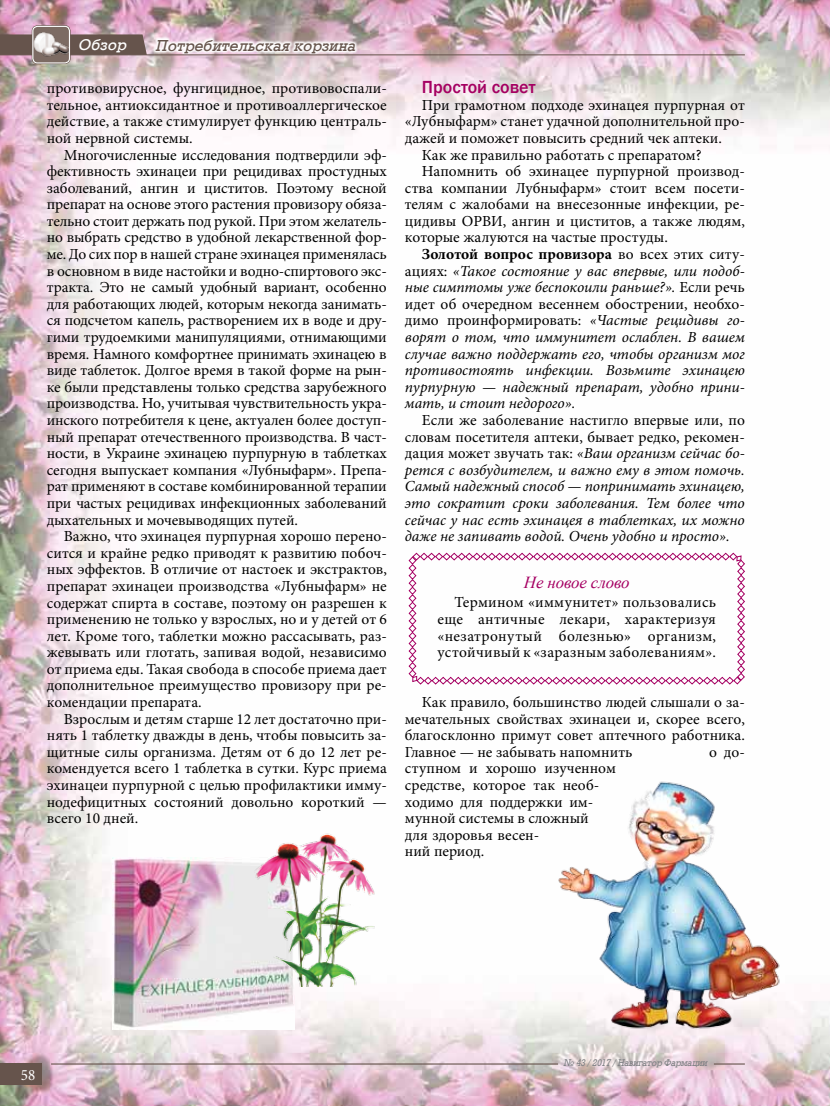
<style>
.page{position:relative;width:830px;height:1106px;background:#fff}
.page>*{position:absolute;margin:0;border:0;box-sizing:border-box;transform-origin:0 0}
.t1{font:500 18px "Franklin Gothic";color:#a50062}
.t2{font:italic 16.8px "Times New Roman";letter-spacing:-.01em;color:#a50062}
.t3{font:15.75px "Minion Pro";color:#fff;scale:.95 1}
.t4{font:15.3px/16.6px "Minion Pro";color:#000;text-align:justify}
.t5{font:italic 15.3px/16.6px "Minion Pro";color:#000;text-align:justify}
.t6{font:700 15.3px "Minion Pro";color:#000}
.t7{font:italic 15.3px "Rodeo";letter-spacing:.02em;color:#66544c}
.t8{font:italic 15.3px "Rodeo";letter-spacing:.02em;color:#fff}
.t9{font:italic 9.45px "Rodeo";letter-spacing:-.01em;color:#808285;scale:.95 1}
.s1{font-weight:400}
.s2{font-style:normal}
.s3{font-style:italic}
</style>
<div class="page">
<img style="left:0;top:0;width:829px;height:1106px">
<svg style="left:408px;top:552px;width:337px;height:133px"></svg>
<img style="left:556px;top:775px;width:231px;height:262px">
<img style="left:112px;top:857px;width:182px;height:173px">
<img style="left:254px;top:823px;width:122px;height:163px">
<div style="left:32px;top:25px;width:39px;height:39px;border:2px solid #66544c;border-radius:5px"></div>
<svg style="left:0;top:34px;width:147px;height:20px;background:#6a5751"></svg>
<div style="left:0;top:1063px;width:41px;height:21px;background:#66544c"></div>
<hr style="left:713px;top:1063px;width:31px;height:1px;background:#66544c">
<hr style="left:51px;top:1063px;width:506px;height:1px;background:#66544c">
<svg style="left:151px;top:35px;width:206px;height:19px"></svg>
<hr style="left:0;top:54px;width:744px;height:1px;background:#66544c">
<img style="left:33px;top:26px;width:36px;height:37px">
<div style="left:32px;top:26px;width:38px;height:37px;border:1px solid #fff;border-radius:5px"></div>
<p class="t8" style="left:79px;top:36px;width:49px">Обзор</p>
<p class="t7" style="left:156px;top:37px;width:201px">Потребительская корзина</p>
<p class="t4" style="left:47px;top:80px;width:341px">противовирусное, фунгицидное, противовоспали&shy;тельное, антиоксидантное и противоаллергическое действие, а также стимулирует функцию централь&shy;ной нервной системы.</p>
<p class="t4" style="left:47px;top:146px;width:341px;text-indent:17px">Многочисленные исследования подтвердили эф&shy;фективность эхинацеи при рецидивах простудных заболеваний, ангин и циститов. Поэтому весной препарат на основе этого растения провизору обяза&shy;тельно стоит держать под рукой. При этом желатель&shy;но выбрать средство в удобной лекарственной фор&shy;ме. До сих пор в нашей стране эхинацея применялась в основном в виде настойки и водно-спиртового экс&shy;тракта. Это не самый удобный вариант, особенно для работающих людей, которым некогда занимать&shy;ся подсчетом капель, растворением их в воде и дру&shy;гими трудоемкими манипуляциями, отнимающими время. Намного комфортнее принимать эхинацею в виде таблеток. Долгое время в такой форме на рын&shy;ке были представлены только средства зарубежного производства. Но, учитывая чувствительность укра&shy;инского потребителя к цене, актуален более доступ&shy;ный препарат отечественного производства. В част&shy;ности, в Украине эхинацею пурпурную в таблетках сегодня выпускает компания «Лубныфарм». Препа&shy;рат применяют в составе комбинированной терапии при частых рецидивах инфекционных заболеваний дыхательных и мочевыводящих путей.</p>
<p class="t4" style="left:47px;top:528px;width:341px;text-indent:17px">Важно, что эхинацея пурпурная хорошо перено&shy;сится и крайне редко приводят к развитию побоч&shy;ных эффектов. В отличие от настоек и экстрактов, препарат эхинацеи производства «Лубныфарм» не содержат спирта в составе, поэтому он разрешен к применению не только у взрослых, но и у детей от 6 лет. Кроме того, таблетки можно рассасывать, раз&shy;жевывать или глотать, запивая водой, независимо от приема еды. Такая свобода в способе приема дает дополнительное преимущество провизору при ре&shy;комендации препарата.</p>
<p class="t4" style="left:47px;top:710px;width:341px;text-indent:17px">Взрослым и детям старше 12 лет достаточно при&shy;нять 1 таблетку дважды в день, чтобы повысить за&shy;щитные силы организма. Детям от 6 до 12 лет ре&shy;комендуется всего 1 таблетка в сутки. Курс приема эхинацеи пурпурной с целью профилактики имму&shy;нодефицитных состояний довольно короткий — всего 10 дней.</p>
<p class="t1" style="left:421px;top:76px;width:115px">Простой совет</p>
<p class="t4" style="left:421px;top:97px;width:324px">При грамотном подходе эхинацея пурпурная от</p>
<p class="t4" style="left:404px;top:113px;width:341px">«Лубныфарм» станет удачной дополнительной про-</p>
<p class="t4" style="left:404px;top:130px;width:318px">дажей и поможет повысить средний чек аптеки.</p>
<p class="t4" style="left:421px;top:146px;width:281px">Как же правильно работать с препаратом?</p>
<p class="t4" style="left:421px;top:163px;width:324px">Напомнить об эхинацее пурпурной производ-</p>
<p class="t4" style="left:404px;top:179px;width:341px">ства компании Лубныфарм» стоит всем посети-</p>
<p class="t4" style="left:404px;top:196px;width:341px">телям с жалобами на внесезонные инфекции, ре-</p>
<p class="t4" style="left:404px;top:213px;width:341px">цидивы ОРВИ, ангин и циститов, а также людям,</p>
<p class="t4" style="left:404px;top:229px;width:264px">которые жалуются на частые простуды.</p>
<p class="t6" style="left:421px;top:243px;width:324px">Золотой вопрос провизора <span class="s1">во всех этих ситу-</span></p>
<p class="t5" style="left:404px;top:262px;width:341px"><span class="s2">ациях:</span> «Такое состояние у вас впервые, или подоб-</p>
<p class="t5" style="left:404px;top:279px;width:341px">ные симптомы уже беспокоили раньше?». <span class="s2">Если речь</span></p>
<p class="t4" style="left:404px;top:296px;width:341px">идет об очередном весеннем обострении, необхо-</p>
<p class="t4" style="left:404px;top:312px;width:341px">димо проинформировать: <span class="s3">«Частые рецидивы го-</span></p>
<p class="t5" style="left:404px;top:329px;width:341px">ворят о том, что иммунитет ослаблен. В вашем</p>
<p class="t5" style="left:404px;top:345px;width:341px">случае важно поддержать его, чтобы организм мог</p>
<p class="t5" style="left:404px;top:362px;width:341px">противостоять инфекции. Возьмите эхинацею</p>
<p class="t5" style="left:404px;top:378px;width:341px">пурпурную — надежный препарат, удобно прини-</p>
<p class="t5" style="left:404px;top:395px;width:172px">мать, и стоит недорого».</p>
<p class="t5" style="left:404px;top:412px;width:341px;text-indent:17px"><span class="s2">Если же заболевание настигло впервые или, по словам посетителя аптеки, бывает редко, рекомен&shy;дация может звучать так:</span> «Ваш организм сейчас бо&shy;рется с возбудителем, и важно ему в этом помочь.<br>Самый надежный способ — попринимать эхинацею, это сократит сроки заболевания. Тем более что сейчас у нас есть эхинацея в таблетках, их можно даже не запивать водой. Очень удобно и просто».</p>
<p class="t2" style="left:523px;top:571px;width:107px">Не новое слово</p>
<p class="t4" style="left:437px;top:594px;width:280px;text-indent:17px">Термином «иммунитет» пользовались еще античные лекари, характеризуя «незатронутый болезнью» организм, устойчивый к «заразным заболеваниям».</p>
<p class="t4" style="left:404px;top:694px;width:341px;text-indent:17px">Как правило, большинство людей слышали о за&shy;мечательных свойствах эхинацеи и, скорее всего, благосклонно примут совет аптечного работника.<br>Главное — не забывать напомнить</p>
<p class="t4" style="left:708px;top:743px;width:37px">о до-</p>
<p class="t4" style="left:404px;top:760px;width:212px;text-align:left">ступном и хорошо изученном средстве, которое так необ&shy;ходимо для поддержки им&shy;мунной системы в сложный<br>для здоровья весен-<br>ний период.</p>
<p class="t3" style="left:21px;top:1064px;width:17px">58</p>
<p class="t9" style="left:564px;top:1057px;width:152px">№ 43 / 2017 / Навигатор Фармации</p>
</div>
